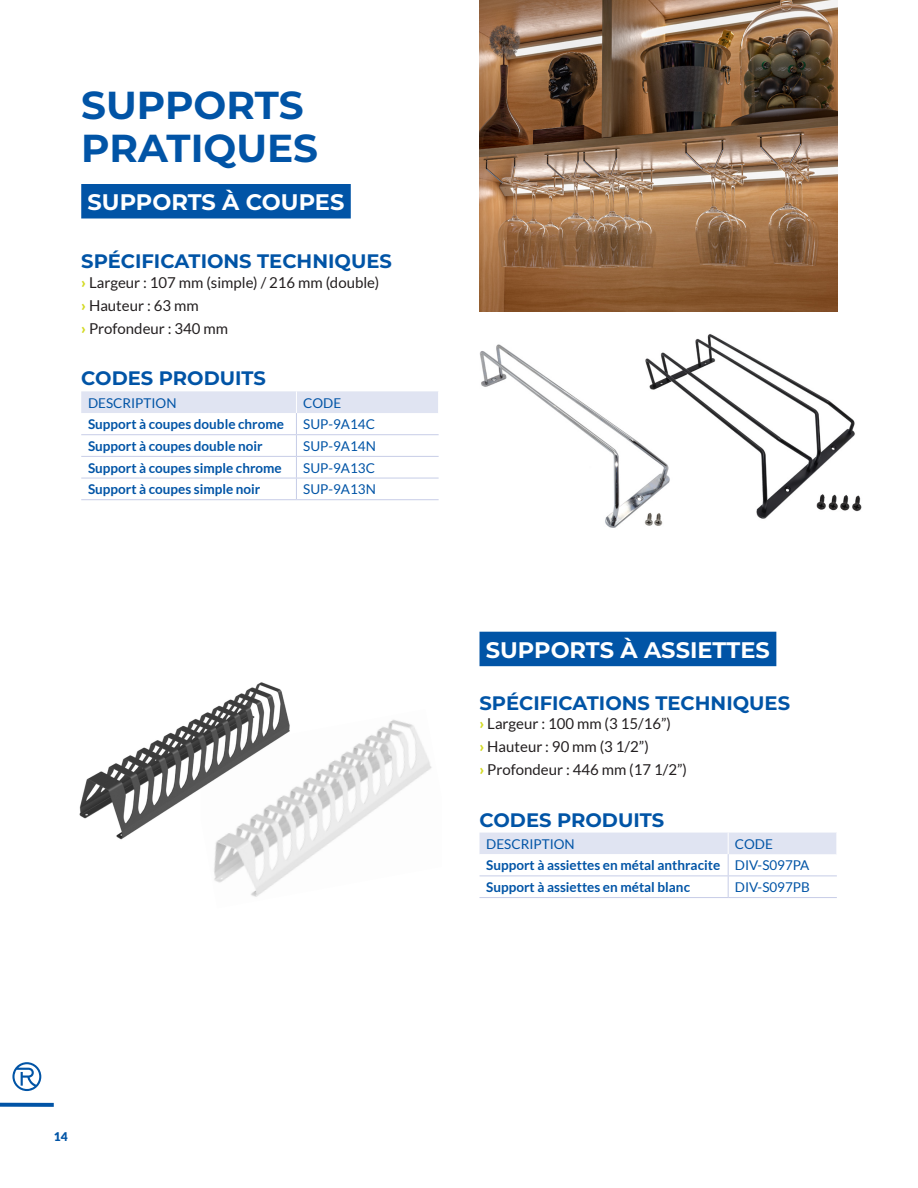
<style>
.page{position:relative;width:918px;height:1188px;background:#fff}
.page>*{position:absolute;margin:0;border:0;box-sizing:border-box;transform-origin:0 0}
.t1{font:700 39px/43.5px "Montserrat";color:#0154a6}
.t2{font:700 22.5px "Montserrat";color:#fff}
.t3{font:700 19.5px "Montserrat";color:#0154a6}
.t4{font:15px/23px "Lato";color:#231f20}
.t5{font:700 13.5px/21.6px "Lato";color:#0154a6}
.t6{font:13.5px "Lato";color:#0154a6}
.t7{font:900 12px "Lato";color:#0154a6}
.s1{font-weight:900;color:#d3da24}
.s2{font-weight:400}
</style>
<div class="page">
<svg style="left:0;top:1103px;width:54px;height:4px"></svg>
<svg style="left:12px;top:1062px;width:29px;height:29px"></svg>
<img style="left:480px;top:0;width:357px;height:311px">
<img style="left:674px;top:334px;width:188px;height:185px">
<img style="left:214px;top:719px;width:218px;height:178px">
<img style="left:479px;top:344px;width:195px;height:184px">
<img style="left:79px;top:682px;width:217px;height:160px">
<div style="left:81px;top:184px;width:270px;height:35px;background:#0154a6"></div>
<div style="left:480px;top:632px;width:296px;height:34px;background:#0154a6"></div>
<svg style="left:81px;top:391px;width:358px;height:108px"></svg>
<hr style="left:81px;top:456px;width:215px;height:1px;background:#c7cde7">
<hr style="left:296px;top:456px;width:143px;height:1px;background:#c7cde7">
<hr style="left:81px;top:478px;width:215px;height:1px;background:#c7cde7">
<hr style="left:296px;top:478px;width:143px;height:1px;background:#c7cde7">
<hr style="left:81px;top:499px;width:215px;height:1px;background:#c7cde7">
<hr style="left:296px;top:499px;width:143px;height:1px;background:#c7cde7">
<svg style="left:480px;top:833px;width:357px;height:64px"></svg>
<hr style="left:480px;top:876px;width:248px;height:1px;background:#c7cde7">
<hr style="left:728px;top:876px;width:109px;height:1px;background:#c7cde7">
<hr style="left:480px;top:897px;width:248px;height:1px;background:#c7cde7">
<hr style="left:728px;top:897px;width:109px;height:1px;background:#c7cde7">
<h1 class="t1" style="left:81px;top:81px;width:238px">SUPPORTS<br>PRATIQUES</h1>
<h2 class="t2" style="left:88px;top:186px;width:258px">SUPPORTS À COUPES</h2>
<h3 class="t3" style="left:81px;top:247px;width:312px">SPÉCIFICATIONS TECHNIQUES</h3>
<p class="t4" style="left:81px;top:271px;width:300px"><span class="s1">›</span> Largeur : 107 mm (simple) / 216 mm (double) <span class="s1">›</span> Hauteur : 63 mm<br><span class="s1">›</span> Profondeur : 340 mm</p>
<h3 class="t3" style="left:81px;top:364px;width:186px">CODES PRODUITS</h3>
<p class="t6" style="left:88px;top:395px;width:90px">DESCRIPTION</p>
<p class="t6" style="left:303px;top:395px;width:40px">CODE</p>
<p class="t5" style="left:88px;top:413px;width:198px">Support à coupes double chrome</p>
<p class="t6" style="left:303px;top:417px;width:73px">SUP-9A14C</p>
<p class="t5" style="left:88px;top:435px;width:176px">Support à coupes double noir</p>
<p class="t6" style="left:303px;top:439px;width:74px">SUP-9A14N</p>
<p class="t5" style="left:88px;top:457px;width:195px">Support à coupes simple chrome</p>
<p class="t6" style="left:303px;top:460px;width:73px">SUP-9A13C</p>
<p class="t5" style="left:88px;top:478px;width:174px">Support à coupes simple noir</p>
<p class="t6" style="left:303px;top:482px;width:74px">SUP-9A13N</p>
<h2 class="t2" style="left:486px;top:634px;width:286px">SUPPORTS À ASSIETTES</h2>
<h3 class="t3" style="left:480px;top:689px;width:312px">SPÉCIFICATIONS TECHNIQUES</h3>
<p class="t4" style="left:480px;top:712px;width:209px"><span class="s1">›</span> Largeur : 100 mm (3 15/16”)<br><span class="s1">›</span> Hauteur : 90 mm (3 1/2”)<br><span class="s1">›</span> Profondeur : 446 mm (17 1/2”)</p>
<h3 class="t3" style="left:480px;top:806px;width:186px">CODES PRODUITS</h3>
<p class="t6" style="left:486px;top:836px;width:90px">DESCRIPTION</p>
<p class="t5" style="left:486px;top:833px;width:325px;text-indent:249px"><span class="s2">CODE<br></span>Support à assiettes en métal anthracite <span class="s2">DIV-S097PA<br></span>Support à assiettes en métal blanc</p>
<p class="t6" style="left:735px;top:880px;width:77px">DIV-S097PB</p>
<p class="t7" style="left:54px;top:1130px;width:15px">14</p>
</div>
